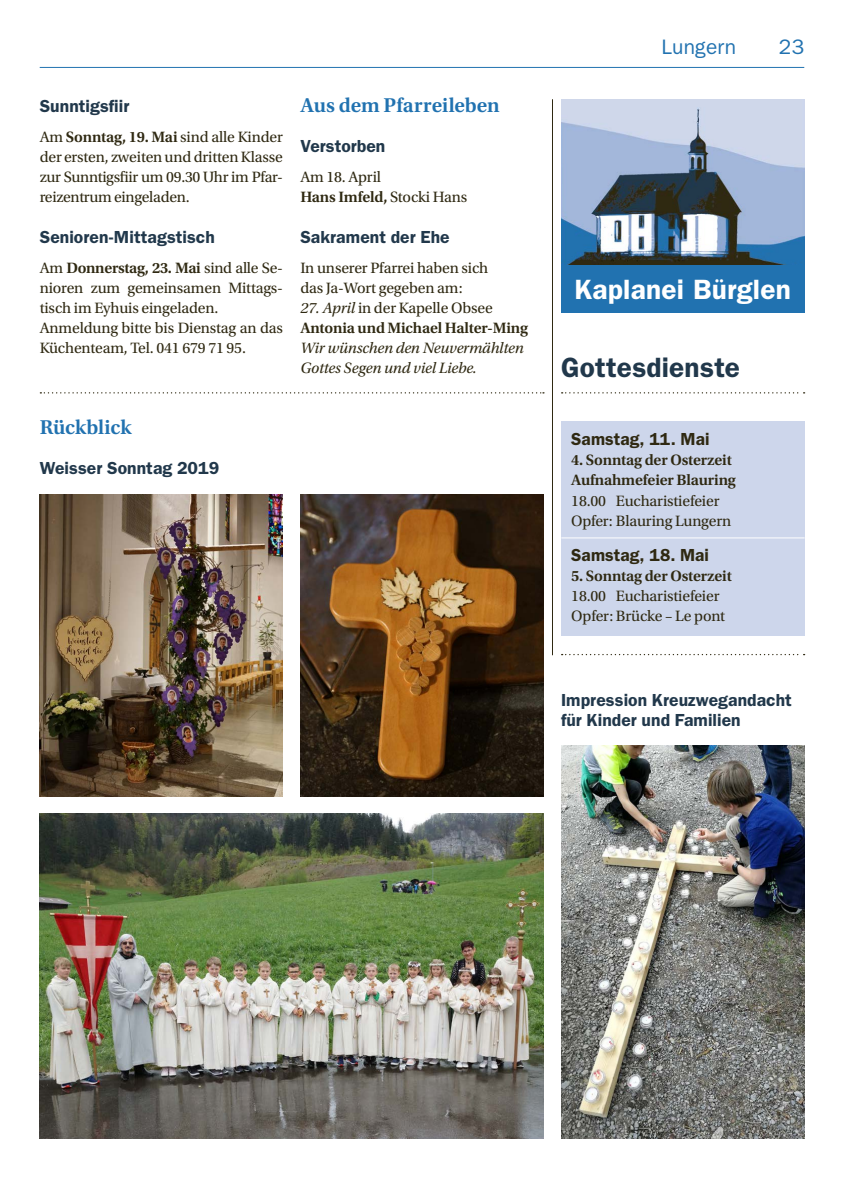
<style>
.page{position:relative;width:844px;height:1191px;background:#fff}
.page>*{position:absolute;margin:0;border:0;box-sizing:border-box;transform-origin:0 0}
.t1{font:600 28px "ITC Franklin Gothic Std";letter-spacing:.01em;color:#fff}
.t2{font:600 28px "ITC Franklin Gothic Std";letter-spacing:.01em;color:#21384b}
.t3{font:600 21px "Utopia Std";letter-spacing:-.005em;color:#2172b0}
.t4{font:21px "ITC Franklin Gothic Std";letter-spacing:.01em;color:#2172b0}
.t5{font:600 17.5px/20.1px "ITC Franklin Gothic Std";letter-spacing:.005em;color:#21384b}
.t6{font:600 17.5px "ITC Franklin Gothic Std";letter-spacing:.005em;color:#2f2912}
.t7{font:15.75px/20.1px "Utopia Std";letter-spacing:-.01em;color:#2f2912}
.t8{font:600 15.75px/20.1px "Utopia Std";letter-spacing:-.01em;color:#2f2912}
.t9{font:italic 15.75px/20.1px "Utopia Std";letter-spacing:-.01em;color:#2f2912}
.s1{font-weight:600}
.s2{font-weight:400;font-style:italic}
.s3{font-weight:400}
</style>
<div class="page">
<hr style="left:40px;top:67px;width:764px;height:1px;background:#2172b0">
<img style="left:561px;top:99px;width:243px;height:167px">
<div style="left:561px;top:266px;width:243px;height:47px;background:#2172b0"></div>
<div style="left:561px;top:421px;width:243px;height:214px;background:#cdd6eb"></div>
<hr style="left:561px;top:537px;width:243px;height:1px;background:#fff">
<hr style="left:552px;top:99px;width:1px;height:556px;background:#2f2912">
<svg style="left:561px;top:392px;width:243px;height:1px"></svg>
<svg style="left:561px;top:654px;width:243px;height:1px"></svg>
<img style="left:300px;top:494px;width:243px;height:302px">
<img style="left:40px;top:494px;width:243px;height:302px">
<img style="left:40px;top:813px;width:503px;height:325px">
<img style="left:561px;top:746px;width:243px;height:392px">
<svg style="left:40px;top:392px;width:504px;height:1px"></svg>
<p class="t5" style="left:40px;top:96px;width:91px">Sunntigsfiir</p>
<p class="t7" style="left:40px;top:127px;width:245px;text-align:justify">Am <span class="s1">Sonntag, 19. Mai</span> sind alle Kinder der ersten, zweiten und dritten Klasse zur Sunntigsfiir um 09.30 Uhr im Pfar&shy;reizentrum eingeladen.</p>
<p class="t5" style="left:40px;top:226px;width:177px">Senioren-Mittagstisch</p>
<p class="t7" style="left:40px;top:258px;width:245px">Am <span class="s1">Donnerstag, 23. Mai</span> sind alle Se&shy;nioren zum gemeinsamen Mittags&shy;tisch im Eyhuis eingeladen.<br>Anmeldung bitte bis Dienstag an das<br>Küchenteam, Tel. 041 679 71 95.</p>
<h2 class="t3" style="left:40px;top:415px;width:93px">Rückblick</h2>
<p class="t5" style="left:40px;top:458px;width:181px">Weisser Sonntag 2019</p>
<h2 class="t3" style="left:300px;top:93px;width:201px">Aus dem Pfarreileben</h2>
<p class="t5" style="left:300px;top:136px;width:87px">Verstorben</p>
<p class="t7" style="left:300px;top:167px;width:168px">Am 18. April<br><span class="s1">Hans Imfeld,</span> Stocki Hans</p>
<p class="t5" style="left:300px;top:226px;width:151px">Sakrament der Ehe</p>
<p class="t7" style="left:300px;top:258px;width:189px">In unserer Pfarrei haben sich das Ja-Wort gegeben am:</p>
<p class="t8" style="left:300px;top:298px;width:229px"><span class="s2">27. April</span> <span class="s3">in der Kapelle Obsee<br></span>Antonia und Michael Halter-Ming</p>
<p class="t9" style="left:300px;top:338px;width:225px">Wir wünschen den Neuvermählten<br>Gottes Segen und viel Liebe.</p>
<h2 class="t4" style="left:661px;top:35px;width:76px">Lungern</h2>
<h2 class="t4" style="left:778px;top:35px;width:27px">23</h2>
<h1 class="t1" style="left:574px;top:273px;width:218px">Kaplanei Bürglen</h1>
<h1 class="t2" style="left:561px;top:351px;width:180px">Gottesdienste</h1>
<p class="t6" style="left:571px;top:429px;width:140px">Samstag, 11. Mai</p>
<p class="t8" style="left:571px;top:450px;width:166px">4. Sonntag der Osterzeit<br>Aufnahmefeier Blauring</p>
<p class="t7" style="left:571px;top:490px;width:161px">18.00 Eucharistiefeier<br>Opfer: Blauring Lungern</p>
<p class="t6" style="left:571px;top:544px;width:139px">Samstag, 18. Mai</p>
<p class="t8" style="left:571px;top:566px;width:162px">5. Sonntag der Osterzeit</p>
<p class="t7" style="left:571px;top:586px;width:155px">18.00 Eucharistiefeier<br>Opfer: Brücke – Le pont</p>
<p class="t5" style="left:561px;top:689px;width:232px">Impression Kreuzwegandacht für Kinder und Familien</p>
</div>
